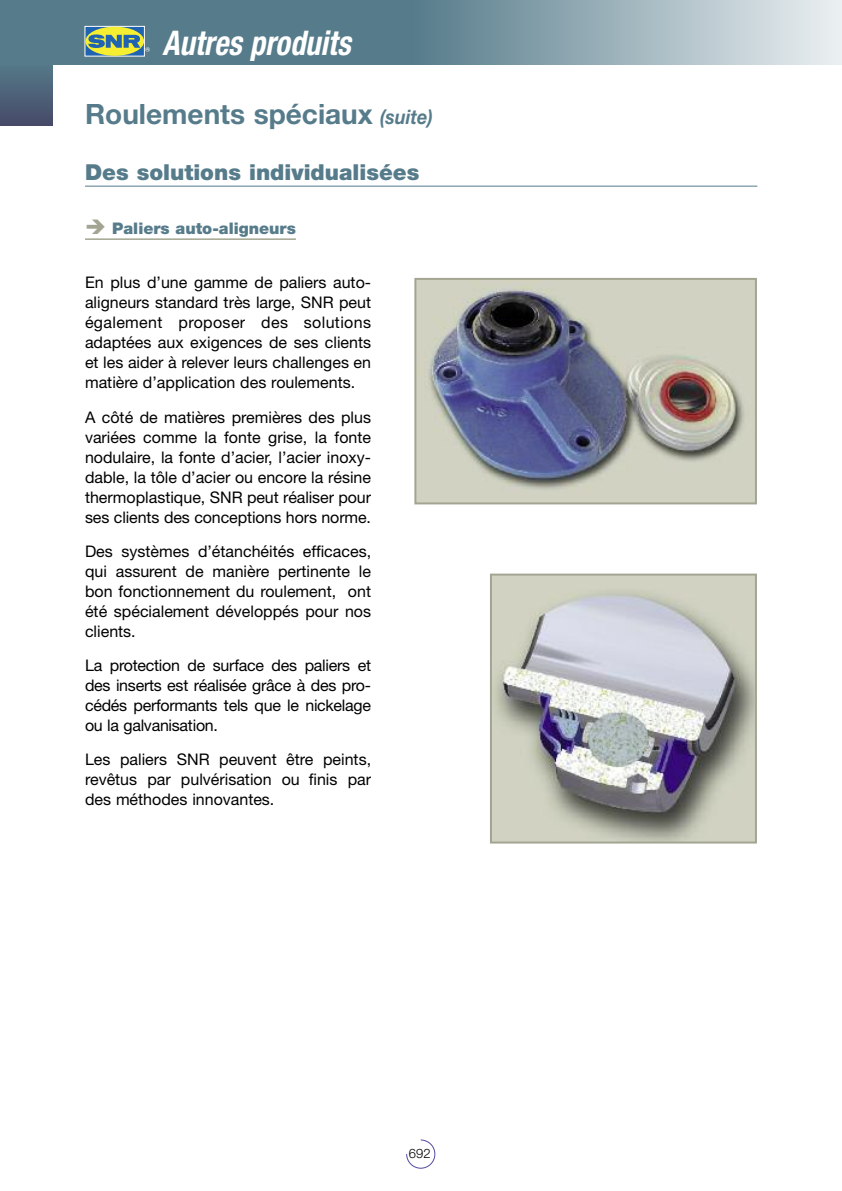
<style>
.page{position:relative;width:842px;height:1191px;background:#fff}
.page>*{position:absolute;margin:0;border:0;box-sizing:border-box;transform-origin:0 0}
.t1{font:italic 700 condensed 34px "Helvetica Neue";color:#fff;scale:.9 1}
.t2{font:700 28px "Helvetica Neue";color:#567b8a}
.t3{font:900 22px "Helvetica Neue";color:#567b8a}
.t4{font:16px/20px "Helvetica Neue";color:#000;text-align:justify}
.t5{font:900 16px "Helvetica Neue";color:#567b8a}
.t6{font:300 13px "Helvetica Neue";color:#000}
.s1{font-style:italic;font-size:20px}
</style>
<div class="page">
<div style="left:0;top:63px;width:53px;height:62px;background:linear-gradient(to bottom,#557a89,#464b68)"></div>
<div style="left:412px;top:0;width:430px;height:64px;background:linear-gradient(to right,#567b8a,#ecf0f2)"></div>
<div style="left:0;top:0;width:413px;height:64px;background:#567b8a"></div>
<svg style="left:406px;top:1139px;width:29px;height:29px"></svg>
<div style="left:85px;top:26px;width:59px;height:30px;background:#2064b1"></div>
<div style="left:85px;top:26px;width:60px;height:30px;border:1px solid #fff"></div>
<div style="left:85px;top:27px;width:59px;height:29px;background:#f6ee31;border-radius:50%"></div>
<svg style="left:88px;top:34px;width:62px;height:18px"></svg>
<hr style="left:85px;top:186px;width:672px;height:1px;background:#567b8a">
<hr style="left:85px;top:238px;width:211px;height:2px;background:#a3a592">
<img style="left:493px;top:576px;width:261px;height:264px">
<div style="left:490px;top:573px;width:267px;height:270px;border:2px solid #a3a592"></div>
<img style="left:417px;top:281px;width:337px;height:220px">
<div style="left:414px;top:278px;width:343px;height:226px;border:2px solid #a3a592"></div>
<h1 class="t1" style="left:162px;top:31px;width:211px">Autres produits</h1>
<h2 class="t2" style="left:85px;top:104px;width:349px">Roulements spéciaux <span class="s1">(suite)</span></h2>
<h3 class="t3" style="left:85px;top:164px;width:336px">Des solutions individualisées</h3>
<p class="t5" style="left:112px;top:223px;width:185px">Paliers auto-aligneurs</p>
<p class="t4" style="left:85px;top:274px;width:288px">En plus d’une gamme de paliers auto&shy;aligneurs standard très large, SNR peut également proposer des solutions adaptées aux exigences de ses clients et les aider à relever leurs challenges en matière d’application des roulements.</p>
<p class="t4" style="left:85px;top:408px;width:288px">A côté de matières premières des plus variées comme la fonte grise, la fonte nodulaire, la fonte d’acier, l’acier inoxy&shy;dable, la tôle d’acier ou encore la résine thermoplastique, SNR peut réaliser pour ses clients des conceptions hors norme.</p>
<p class="t4" style="left:85px;top:542px;width:288px">Des systèmes d’étanchéités efficaces, qui assurent de manière pertinente le bon fonctionnement du roulement, ont été spécialement développés pour nos clients.</p>
<p class="t4" style="left:85px;top:657px;width:288px">La protection de surface des paliers et des inserts est réalisée grâce à des pro&shy;cédés performants tels que le nickelage ou la galvanisation.</p>
<p class="t4" style="left:85px;top:751px;width:288px">Les paliers SNR peuvent être peints, revêtus par pulvérisation ou finis par des méthodes innovantes.</p>
<p class="t6" style="left:409px;top:1148px;width:23px">692</p>
</div>
